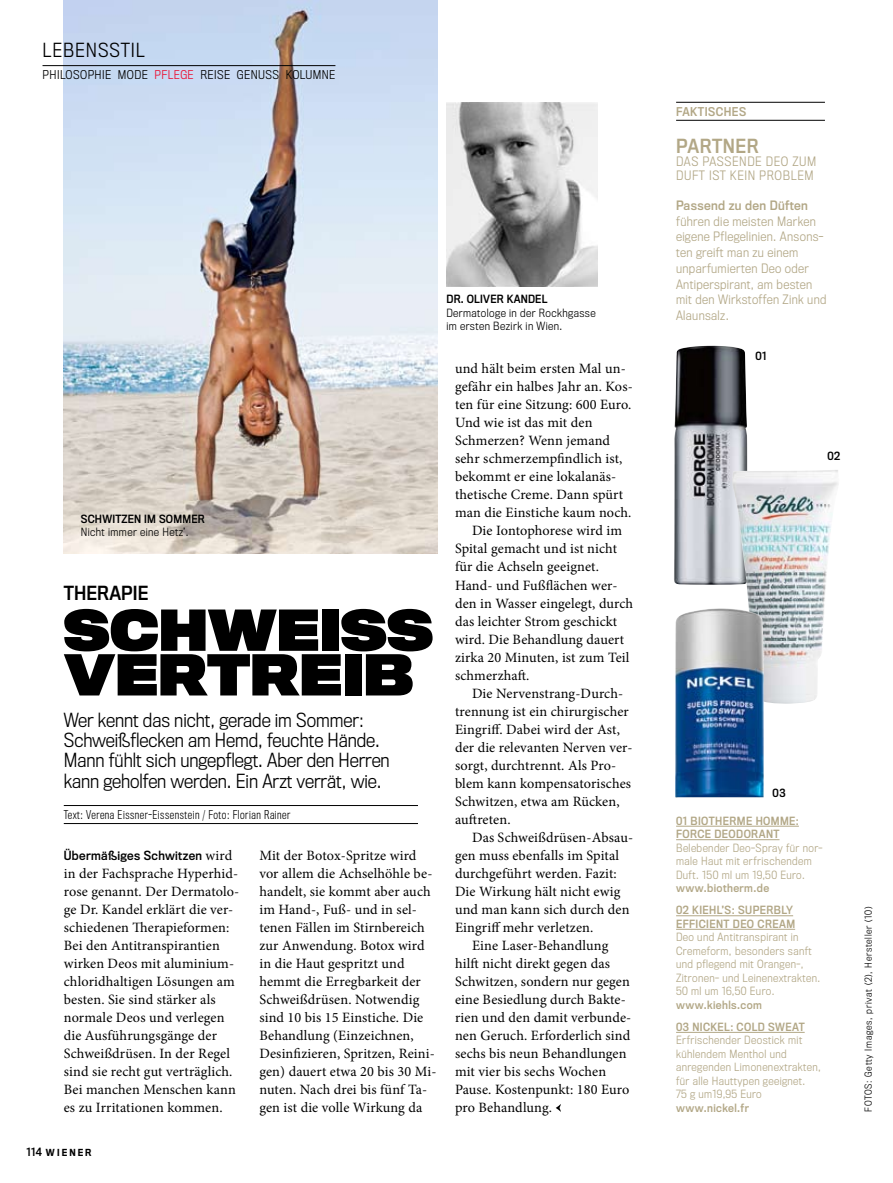
<style>
.page{position:relative;width:893px;height:1183px;background:#fff}
.page>*{position:absolute;margin:0;border:0;box-sizing:border-box;transform-origin:0 0}
.t1{font:900 52.2px/44.7px "Titling Gothic FB Normal";color:#000}
.t2{font:300 18px/20.2px "Titling Gothic FB Narrow";color:#000}
.t3{font:18px "Titling Gothic FB Narrow Standard";letter-spacing:.005em;color:#000}
.t4{font:18px "Titling Gothic FB Narrow Standard";letter-spacing:.03em;color:#b2a786}
.t5{font:14.25px/18px "Minion Pro";letter-spacing:.01em;color:#000}
.t6{font:300 12px/15.8px "Titling Gothic FB Narrow";letter-spacing:.03em;color:#b2a786}
.t7{font:300 12px/13.5px "Titling Gothic FB Narrow";letter-spacing:.05em;color:#b2a786}
.t8{font:12px "Titling Gothic FB Narrow Standard";letter-spacing:.03em;color:#b2a786}
.t9{font:11.7px "Titling Gothic FB Narrow Standard";letter-spacing:.03em;color:#000}
.t10{font:300 11.25px "Titling Gothic FB Cond";letter-spacing:.05em;color:#000}
.t11{font:300 11.25px "Titling Gothic FB Narrow";letter-spacing:.04em;color:#000}
.t12{font:11.25px "Titling Gothic FB Narrow Standard";letter-spacing:.04em;color:#b2a786}
.t13{font:300 10.5px/13.5px "Titling Gothic FB Narrow";letter-spacing:.04em;color:#b2a786}
.t14{font:10.5px/22px "Titling Gothic FB Narrow Standard";letter-spacing:.04em;color:#b2a786}
.t15{font:300 10.5px/13.5px "Titling Gothic FB Narrow";letter-spacing:.04em;color:#000}
.t16{font:10.5px "Titling Gothic FB Narrow Standard";letter-spacing:.02em;color:#000}
.t17{font:300 9px "Titling Gothic FB Narrow";letter-spacing:.08em;color:#000}
.t18{font:500 9px "Titling Gothic FB Narrow";letter-spacing:.22em;color:#000}
.s1{color:#ec0c2f}
.s2{font-family:"Minion Pro";font-size:14.25px}
.s3{font-family:"Titling Gothic FB Narrow Standard";font-weight:400;font-size:10.5px}
</style>
<div class="page">
<img style="left:64px;top:0;width:374px;height:553px">
<hr style="left:64px;top:805px;width:354px;height:1px;background:#000">
<hr style="left:64px;top:823px;width:354px;height:1px;background:#000">
<svg style="left:556px;top:1104px;width:5px;height:7px"></svg>
<hr style="left:676px;top:102px;width:149px;height:1px;background:#000">
<hr style="left:676px;top:120px;width:149px;height:1px;background:#000">
<hr style="left:676px;top:825px;width:123px;height:1px;background:#b2a786">
<hr style="left:676px;top:839px;width:103px;height:1px;background:#b2a786">
<hr style="left:676px;top:915px;width:117px;height:1px;background:#b2a786">
<hr style="left:676px;top:928px;width:119px;height:1px;background:#b2a786">
<hr style="left:676px;top:1031px;width:129px;height:1px;background:#b2a786">
<img style="left:446px;top:102px;width:152px;height:184px">
<img style="left:674px;top:345px;width:74px;height:240px">
<img style="left:732px;top:469px;width:106px;height:234px">
<img style="left:675px;top:608px;width:89px;height:189px">
<hr style="left:43px;top:65px;width:292px;height:1px;background:#000">
<p class="t2" style="left:43px;top:40px;width:56px">LEBENss</p>
<p class="t2" style="left:121px;top:40px;width:26px">til</p>
<p class="t11" style="left:43px;top:68px;width:293px">Ph ilosoph ie Mode <span class="s1">Pflege</span> Reise Genuss Kolumne</p>
<p class="t16" style="left:446px;top:293px;width:102px">DR. OLIVER KANDEL</p>
<p class="t15" style="left:446px;top:306px;width:151px">Dermatologe in der Rockhgasse im ersten Bezirk in Wien.</p>
<p class="t16" style="left:81px;top:512px;width:125px">SCHWITZEN IM SOMMER</p>
<p class="t15" style="left:81px;top:526px;width:109px">Nicht immer eine Hetz’.</p>
<p class="t3" style="left:64px;top:583px;width:86px">THERAPIE</p>
<h1 class="t1" style="left:64px;top:609px;width:371px">SCHWEISS<br>VERTREIB</h1>
<p class="t2" style="left:64px;top:710px;width:327px">Wer kennt das nicht, gerade im Sommer:<br>Schweißflecken am Hemd, feuchte Hände.<br>Mann fühlt sich ungepflegt. Aber den Herren kann geholfen werden. Ein Arzt verrät, wie.</p>
<p class="t10" style="left:64px;top:807px;width:228px">text: Verena Eissner-Eissenstein / Foto: Florian Rainer</p>
<p class="t9" style="left:64px;top:848px;width:170px">ÜBERMÄßIGES SCHWITZEN <span class="s2">wird</span></p>
<p class="t5" style="left:64px;top:864px;width:177px">in der Fachsprache Hyperhid&shy;rose genannt. Der Dermatolo&shy;ge Dr. Kandel erklärt die ver&shy;schiedenen Therapieformen:<br>Bei den Antitranspirantien wirken Deos mit aluminium&shy;chloridhaltigen Lösungen am besten. Sie sind stärker als normale Deos und verlegen die Ausführungsgänge der<br>Schweißdrüsen. In der Regel sind sie recht gut verträglich.<br>Bei manchen Menschen kann es zu Irritationen kommen.</p>
<p class="t18" style="left:26px;top:1147px;width:67px"><span class="s3">114</span> WIENER</p>
<p class="t5" style="left:259px;top:846px;width:179px">Mit der Botox-Spritze wird vor allem die Achselhöhle be&shy;handelt, sie kommt aber auch im Hand-, Fuß- und in sel&shy;tenen Fällen im Stirnbereich zur Anwendung. Botox wird in die Haut gespritzt und hemmt die Erregbarkeit der<br>Schweißdrüsen. Notwendig sind 10 bis 15 Einstiche. Die<br>Behandlung (Einzeichnen,<br>Desinfizieren, Spritzen, Reini&shy;gen) dauert etwa 20 bis 30 Mi&shy;nuten. Nach drei bis fünf Ta&shy;gen ist die volle Wirkung da</p>
<p class="t5" style="left:455px;top:360px;width:172px">und hält beim ersten Mal un-</p>
<p class="t5" style="left:455px;top:378px;width:179px">gefähr ein halbes Jahr an. Kos-</p>
<p class="t5" style="left:455px;top:396px;width:178px">ten für eine Sitzung: 600 Euro.</p>
<p class="t5" style="left:455px;top:414px;width:139px">Und wie ist das mit den</p>
<p class="t5" style="left:455px;top:432px;width:157px">Schmerzen? Wenn jemand</p>
<p class="t5" style="left:455px;top:450px;width:169px">sehr schmerzempfindlich ist,</p>
<p class="t5" style="left:455px;top:468px;width:163px">bekommt er eine lokalanäs-</p>
<p class="t5" style="left:455px;top:486px;width:170px">thetische Creme. Dann spürt</p>
<p class="t5" style="left:455px;top:504px;width:178px">man die Einstiche kaum noch.</p>
<p class="t5" style="left:472px;top:522px;width:152px">Die Iontophorese wird im</p>
<p class="t5" style="left:455px;top:540px;width:164px">Spital gemacht und ist nicht</p>
<p class="t5" style="left:455px;top:558px;width:146px">für die Achseln geeignet.</p>
<p class="t5" style="left:455px;top:576px;width:164px">Hand- und Fußflächen wer-</p>
<p class="t5" style="left:455px;top:594px;width:180px">den in Wasser eingelegt, durch</p>
<p class="t5" style="left:455px;top:612px;width:164px">das leichter Strom geschickt</p>
<p class="t5" style="left:455px;top:630px;width:171px">wird. Die Behandlung dauert</p>
<p class="t5" style="left:455px;top:648px;width:176px">zirka 20 Minuten, ist zum Teil</p>
<p class="t5" style="left:455px;top:666px;width:76px">schmerzhaft.</p>
<p class="t5" style="left:472px;top:684px;width:153px">Die Nervenstrang-Durch-</p>
<p class="t5" style="left:455px;top:702px;width:175px">trennung ist ein chirurgischer</p>
<p class="t5" style="left:455px;top:720px;width:166px">Eingriff. Dabei wird der Ast,</p>
<p class="t5" style="left:455px;top:738px;width:179px">der die relevanten Nerven ver-</p>
<p class="t5" style="left:455px;top:756px;width:163px">sorgt, durchtrennt. Als Pro-</p>
<p class="t5" style="left:455px;top:774px;width:178px">blem kann kompensatorisches</p>
<p class="t5" style="left:455px;top:792px;width:166px">Schwitzen, etwa am Rücken,</p>
<p class="t5" style="left:455px;top:810px;width:57px">auftreten.</p>
<p class="t5" style="left:472px;top:828px;width:163px">Das Schweißdrüsen-Absau-</p>
<p class="t5" style="left:455px;top:846px;width:166px">gen muss ebenfalls im Spital</p>
<p class="t5" style="left:455px;top:864px;width:163px">durchgeführt werden. Fazit:</p>
<p class="t5" style="left:455px;top:882px;width:167px">Die Wirkung hält nicht ewig</p>
<p class="t5" style="left:455px;top:900px;width:176px">und man kann sich durch den</p>
<p class="t5" style="left:455px;top:918px;width:140px">Eingriff mehr verletzen.</p>
<p class="t5" style="left:472px;top:936px;width:138px">Eine Laser-Behandlung</p>
<p class="t5" style="left:455px;top:954px;width:156px">hilft nicht direkt gegen das</p>
<p class="t5" style="left:455px;top:972px;width:176px">Schwitzen, sondern nur gegen</p>
<p class="t5" style="left:455px;top:990px;width:172px">eine Besiedlung durch Bakte-</p>
<p class="t5" style="left:455px;top:1008px;width:178px">rien und den damit verbunde-</p>
<p class="t5" style="left:455px;top:1026px;width:177px">nen Geruch. Erforderlich sind</p>
<p class="t5" style="left:455px;top:1044px;width:173px">sechs bis neun Behandlungen</p>
<p class="t5" style="left:455px;top:1062px;width:153px">mit vier bis sechs Wochen</p>
<p class="t5" style="left:455px;top:1080px;width:176px">Pause. Kostenpunkt: 180 Euro</p>
<p class="t5" style="left:455px;top:1098px;width:99px">pro Behandlung.</p>
<p class="t12" style="left:676px;top:105px;width:70px">FAKTISCHES</p>
<p class="t4" style="left:676px;top:135px;width:84px">PARTNER</p>
<p class="t6" style="left:676px;top:154px;width:42px">Das passe</p>
<p class="t7" style="left:676px;top:155px;width:140px;text-indent:63px">nde deo zum<br>Duft ist kein problem</p>
<p class="t8" style="left:676px;top:198px;width:133px">PASSEND ZU DEN DÜFTEN</p>
<p class="t6" style="left:676px;top:213px;width:152px">führen die meisten Marken eigene Pflegelinien. Ansons&shy;ten greift man zu einem unparfumierten Deo oder<br>Antiperspirant, am besten mit den Wirkstoffen Zink und<br>Alaunsalz.</p>
<p class="t16" style="left:755px;top:350px;width:13px">01</p>
<p class="t16" style="left:827px;top:449px;width:14px">02</p>
<p class="t16" style="left:773px;top:786px;width:14px">03</p>
<p class="t14" style="left:676px;top:814px;width:124px;line-height:13.5px">01 BIOTHERME HOMME:<br>FORCE DEODORANT</p>
<p class="t13" style="left:676px;top:841px;width:148px">Belebender Deo-Spray für nor&shy;male Haut mit erfrischendem<br>Duft. 150 ml um 19,50 Euro.</p>
<p class="t14" style="left:676px;top:877px;width:119px">WWW.BIOTHERM.DE<br>02 KIEHL’S: SUPERBLY</p>
<p class="t14" style="left:676px;top:912px;width:8px">EFF</p>
<p class="t14" style="left:695px;top:912px;width:101px">ICIENT DEO CREAM</p>
<p class="t13" style="left:676px;top:930px;width:146px">Deo und Antitranspirant in<br>Cremeform, besonders sanft und pflegend mit Orangen-,<br>Zitronen- und Leinenextrakten.<br>50 ml um 16,50 Euro.</p>
<p class="t14" style="left:676px;top:993px;width:130px">WWW.KIEHLS.COM<br>03 NICKEL: COLD SWEAT</p>
<p class="t13" style="left:676px;top:1033px;width:146px">Erfrischender Deostick mit kühlendem Menthol und anregenden Limonenextrakten, für alle Hauttypen geeignet.<br>75 g um19,95 Euro</p>
<p class="t14" style="left:676px;top:1096px;width:74px">WWW.NICKEL.FR</p>
<p class="t17" style="left:863px;top:1111px;width:207px;rotate:-90deg">FOTOS: Getty I mages, privat (2), Hersteller (10)</p>
</div>
